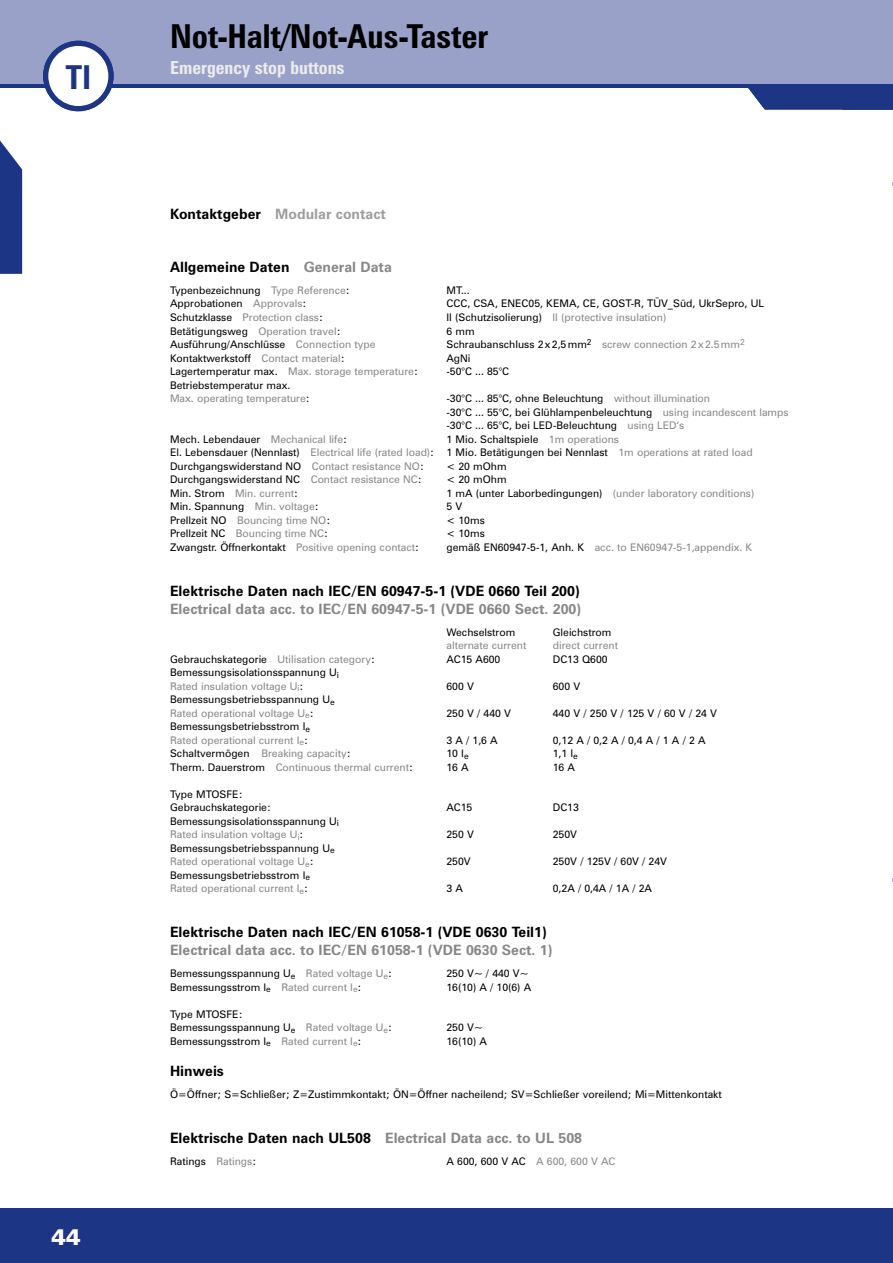
<style>
.page{position:relative;width:893px;height:1263px;background:#fff}
.page>*{position:absolute;margin:0;border:0;box-sizing:border-box;transform-origin:0 0}
.t1{font:700 condensed 33px "Zurich BT";color:#000}
.t2{font:700 condensed 33px "Zurich BT";color:#1d3585}
.t3{font:900 22.5px "Zurich BT";color:#fff}
.t4{font:700 condensed 18px "Zurich BT";color:#ececed}
.t5{font:700 14.25px "Zurich BT";color:#000}
.t6{font:700 14.25px "Zurich BT";color:#878786}
.t7{font:700 14.25px "Zurich BT";color:#9c9d9d}
.t8{font:10.5px/13.5px "Zurich BT";color:#000}
.t9{font:10.5px/13.5px "Zurich BT";color:#878786}
.s1{color:#000}
.s2{color:#878786}
</style>
<div class="page">
<div style="left:0;top:0;width:893px;height:84px;background:#9aa1c9"></div>
<div style="left:0;top:1209px;width:893px;height:54px;background:#1d3585"></div>
<hr style="left:0;top:84px;width:893px;height:4px;background:#1d3585">
<svg style="left:43px;top:41px;width:71px;height:70px"></svg>
<svg style="left:748px;top:88px;width:145px;height:22px"></svg>
<svg style="left:0;top:140px;width:22px;height:134px"></svg>
<h1 class="t2" style="left:65px;top:57px;width:27px">TI</h1>
<h2 class="t3" style="left:51px;top:1223px;width:31px">44</h2>
<h1 class="t1" style="left:170px;top:16px;width:320px">Not-Halt/Not-Aus-Taster</h1>
<h3 class="t4" style="left:170px;top:57px;width:176px">Emergency stop buttons</h3>
<h3 class="t7" style="left:170px;top:205px;width:217px"><span class="s1">Kontaktgeber</span> Modular contact</h3>
<h3 class="t5" style="left:170px;top:258px;width:223px">Allgemeine Daten <span class="s2">General Data</span></h3>
<p class="t8" style="left:170px;top:283px;width:181px">Typenbezeichnung <span class="s2">Type Reference</span>:</p>
<p class="t8" style="left:446px;top:283px;width:25px">MT...</p>
<p class="t8" style="left:170px;top:297px;width:138px">Approbationen <span class="s2">Approvals</span>:</p>
<p class="t8" style="left:446px;top:297px;width:319px">CCC, CSA, ENEC05, KEMA, CE, GOST-R, TÜV_Süd, UkrSepro, UL</p>
<p class="t9" style="left:170px;top:310px;width:154px"><span class="s1">Schutzklasse</span> Protection class<span class="s1">:</span></p>
<p class="t9" style="left:446px;top:310px;width:221px"><span class="s1">II (Schutzisolierung)</span> II (protective insulation)</p>
<p class="t8" style="left:170px;top:324px;width:172px">Betätigungsweg <span class="s2">Operation travel</span>:</p>
<p class="t8" style="left:446px;top:324px;width:30px">6 mm</p>
<p class="t8" style="left:170px;top:337px;width:207px">Ausführung/Anschlüsse <span class="s2">Connection type</span></p>
<p class="t8" style="left:446px;top:337px;width:300px">Schraubanschluss 2 x 2,5 mm<sup>2</sup> <span class="s2">screw connection 2 x 2.5 mm</span><sup>2</sup></p>
<p class="t8" style="left:170px;top:351px;width:176px">Kontaktwerkstoff <span class="s2">Contact material</span>:</p>
<p class="t8" style="left:446px;top:351px;width:26px">AgNi</p>
<p class="t9" style="left:170px;top:364px;width:249px"><span class="s1">Lagertemperatur max.</span> Max. storage temperature<span class="s1">:</span></p>
<p class="t8" style="left:446px;top:364px;width:64px">-50°C ... 85°C</p>
<p class="t9" style="left:170px;top:378px;width:141px"><span class="s1">Betriebstemperatur max.<br></span>Max. operating temperature<span class="s1">:</span></p>
<p class="t8" style="left:446px;top:391px;width:344px">-30°C ... 85°C, ohne Beleuchtung <span class="s2">without illumination<br></span>-30°C ... 55°C, bei Glühlampenbeleuchtung <span class="s2">using incandescent lamps </span>-30°C ... 65°C, bei LED-Beleuchtung <span class="s2">using LED‘s</span></p>
<p class="t8" style="left:170px;top:432px;width:179px">Mech. Lebendauer <span class="s2">Mechanical life</span>:</p>
<p class="t8" style="left:170px;top:432px;width:584px;text-indent:276px">1 Mio. Schaltspiele <span class="s2">1m operations<br></span>El. Lebensdauer (Nennlast) <span class="s2">Electrical life (rated load)</span>: 1 Mio. Betätigungen bei Nennlast <span class="s2">1m operations at rated load<br></span>Durchgangswiderstand NO <span class="s2">Contact resistance NO</span>:</p>
<p class="t8" style="left:446px;top:459px;width:62px">&lt; 20 mOhm</p>
<p class="t8" style="left:170px;top:472px;width:253px">Durchgangswiderstand NC <span class="s2">Contact resistance NC</span>:</p>
<p class="t8" style="left:446px;top:472px;width:62px">&lt; 20 mOhm</p>
<p class="t9" style="left:170px;top:486px;width:129px"><span class="s1">Min. Strom</span> Min. current<span class="s1">:</span></p>
<p class="t9" style="left:446px;top:486px;width:309px"><span class="s1">1 mA (unter Laborbedingungen)</span> (under laboratory conditions)</p>
<p class="t8" style="left:170px;top:499px;width:150px">Min. Spannung <span class="s2">Min. voltage</span>:</p>
<p class="t8" style="left:446px;top:499px;width:17px">5 V</p>
<p class="t9" style="left:170px;top:513px;width:162px"><span class="s1">Prellzeit NO</span> Bouncing time NO<span class="s1">:</span></p>
<p class="t8" style="left:446px;top:513px;width:40px">&lt; 10ms</p>
<p class="t9" style="left:170px;top:526px;width:160px"><span class="s1">Prellzeit NC</span> Bouncing time NC<span class="s1">:</span></p>
<p class="t8" style="left:446px;top:526px;width:40px">&lt; 10ms</p>
<p class="t8" style="left:170px;top:540px;width:250px">Zwangstr. Öffnerkontakt <span class="s2">Positive opening contact</span>:</p>
<p class="t9" style="left:447px;top:540px;width:307px"><span class="s1">gemäß EN60947-5-1, Anh. K</span> acc. to EN60947-5-1,appendix. K</p>
<h3 class="t5" style="left:170px;top:582px;width:411px">Elektrische Daten nach IEC/EN 60947-5-1 (VDE 0660 Teil 200)</h3>
<h3 class="t6" style="left:170px;top:600px;width:413px">Electrical data acc. to IEC/EN 60947-5-1 (VDE 0660 Sect. 200)</h3>
<p class="t8" style="left:446px;top:625px;width:70px">Wechselstrom</p>
<p class="t8" style="left:553px;top:625px;width:60px">Gleichstrom</p>
<p class="t9" style="left:446px;top:638px;width:81px">alternate current</p>
<p class="t9" style="left:553px;top:638px;width:67px">direct current</p>
<p class="t8" style="left:170px;top:652px;width:206px">Gebrauchskategorie <span class="s2">Utilisation category</span>:</p>
<p class="t8" style="left:446px;top:652px;width:55px">AC15 A600</p>
<p class="t8" style="left:553px;top:652px;width:56px">DC13 Q600</p>
<p class="t8" style="left:170px;top:665px;width:170px">Bemessungsisolationsspannung U<sub>i<br></sub><span class="s2">Rated insulation voltage U</span><sub>i</sub>:</p>
<p class="t8" style="left:446px;top:679px;width:29px">600 V</p>
<p class="t8" style="left:553px;top:679px;width:29px">600 V</p>
<p class="t8" style="left:170px;top:692px;width:166px">Bemessungsbetriebsspannung U<sub>e<br></sub><span class="s2">Rated operational voltage U</span><sub>e</sub>:</p>
<p class="t8" style="left:170px;top:719px;width:141px">Bemessungsbetriebsstrom I<sub>e<br></sub><span class="s2">Rated operational current I</span><sub>e</sub>:</p>
<p class="t8" style="left:446px;top:706px;width:66px">250 V / 440 V</p>
<p class="t8" style="left:553px;top:706px;width:166px">440 V / 250 V / 125 V / 60 V / 24 V</p>
<p class="t8" style="left:446px;top:733px;width:53px">3 A / 1,6 A</p>
<p class="t8" style="left:553px;top:733px;width:154px">0,12 A / 0,2 A / 0,4 A / 1 A / 2 A</p>
<p class="t9" style="left:170px;top:746px;width:182px"><span class="s1">Schaltvermögen</span> Breaking capacity<span class="s1">:</span></p>
<p class="t8" style="left:446px;top:746px;width:24px">10 I<sub>e</sub></p>
<p class="t8" style="left:553px;top:746px;width:27px">1,1 I<sub>e</sub></p>
<p class="t9" style="left:170px;top:760px;width:244px"><span class="s1">Therm. Dauerstrom</span> Continuous thermal current<span class="s1">:</span></p>
<p class="t8" style="left:446px;top:760px;width:24px">16 A</p>
<p class="t8" style="left:553px;top:760px;width:24px">16 A</p>
<p class="t8" style="left:170px;top:787px;width:102px">Type MTOSFE:<br>Gebrauchskategorie:</p>
<p class="t8" style="left:446px;top:800px;width:27px">AC15</p>
<p class="t8" style="left:553px;top:800px;width:28px">DC13</p>
<p class="t8" style="left:170px;top:814px;width:170px">Bemessungsisolationsspannung U<sub>i<br></sub><span class="s2">Rated insulation voltage U</span><sub>i</sub>:</p>
<p class="t8" style="left:170px;top:841px;width:166px">Bemessungsbetriebsspannung U<sub>e<br></sub><span class="s2">Rated operational voltage U</span><sub>e</sub>:</p>
<p class="t8" style="left:446px;top:827px;width:29px">250 V</p>
<p class="t8" style="left:553px;top:827px;width:26px">250V</p>
<p class="t8" style="left:446px;top:854px;width:26px">250V</p>
<p class="t8" style="left:553px;top:854px;width:116px">250V / 125V / 60V / 24V</p>
<p class="t8" style="left:170px;top:868px;width:141px">Bemessungsbetriebsstrom I<sub>e<br></sub><span class="s2">Rated operational current I</span><sub>e</sub>:</p>
<p class="t8" style="left:446px;top:881px;width:18px">3 A</p>
<p class="t8" style="left:553px;top:881px;width:101px">0,2A / 0,4A / 1A / 2A</p>
<h3 class="t5" style="left:170px;top:923px;width:378px">Elektrische Daten nach IEC/EN 61058-1 (VDE 0630 Teil1)</h3>
<h3 class="t6" style="left:170px;top:941px;width:384px">Electrical data acc. to IEC/EN 61058-1 (VDE 0630 Sect. 1)</h3>
<p class="t8" style="left:170px;top:966px;width:223px">Bemessungsspannung U<sub>e</sub> <span class="s2">Rated voltage U</span><sub>e</sub>:</p>
<p class="t8" style="left:446px;top:966px;width:84px">250 V~ / 440 V~</p>
<p class="t8" style="left:170px;top:980px;width:193px">Bemessungsstrom I<sub>e</sub> <span class="s2">Rated current I</span><sub>e</sub>:</p>
<p class="t8" style="left:446px;top:980px;width:86px">16(10) A / 10(6) A</p>
<p class="t8" style="left:170px;top:1007px;width:223px">Type MTOSFE:<br>Bemessungsspannung U<sub>e</sub> <span class="s2">Rated voltage U</span><sub>e</sub>:</p>
<p class="t8" style="left:446px;top:1020px;width:38px">250 V~</p>
<p class="t8" style="left:170px;top:1034px;width:193px">Bemessungsstrom I<sub>e</sub> <span class="s2">Rated current I</span><sub>e</sub>:</p>
<p class="t8" style="left:446px;top:1034px;width:42px">16(10) A</p>
<h3 class="t5" style="left:170px;top:1062px;width:55px">Hinweis</h3>
<p class="t8" style="left:170px;top:1087px;width:553px">Ö=Öffner; S=Schließer; Z=Zustimmkontakt; ÖN=Öffner nacheilend; SV=Schließer voreilend; Mi=Mittenkontakt</p>
<h3 class="t5" style="left:170px;top:1129px;width:413px">Elektrische Daten nach UL508 <span class="s2">Electrical Data acc. to UL 508</span></h3>
<p class="t8" style="left:170px;top:1154px;width:88px">Ratings <span class="s2">Ratings</span>:</p>
<p class="t8" style="left:446px;top:1154px;width:170px">A 600, 600 V AC <span class="s2">A 600, 600 V AC</span></p>
</div>
